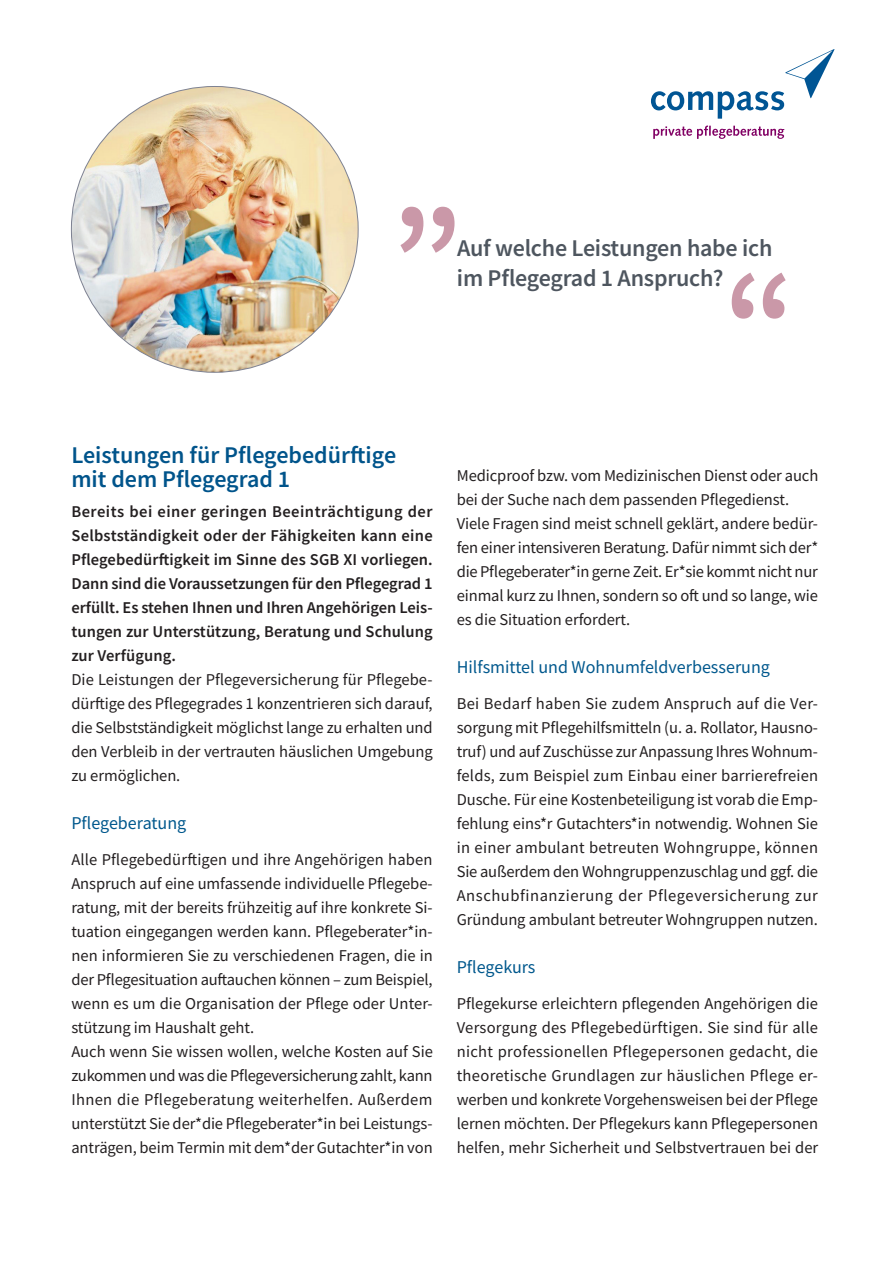
<style>
.page{position:relative;width:893px;height:1264px;background:#fff}
.page>*{position:absolute;margin:0;border:0;box-sizing:border-box;transform-origin:0 0}
.t1{font:600 150px "Source Sans Pro";color:#ca98a8}
.t2{font:600 24px/30px "Source Sans Pro";letter-spacing:-.01em;color:#4e565f}
.t3{font:600 24px/24px "Source Sans Pro";color:#00548b}
.t4{font:18px "Source Sans Pro";color:#01588d}
.t5{font:16.5px/24px "Source Sans Pro";letter-spacing:-.005em;color:#231f20;text-align:justify}
.t6{font:600 16.5px/24px "Source Sans Pro";letter-spacing:.005em;color:#231f20;text-align:justify}
</style>
<div class="page">
<svg style="left:653px;top:126px;width:130px;height:13px"></svg>
<svg style="left:651px;top:49px;width:183px;height:70px"></svg>
<img style="left:71px;top:86px;width:287px;height:286px;border-radius:143px">
<h1 class="t1" style="left:390px;top:163px;width:74px">”</h1>
<h2 class="t2" style="left:457px;top:233px;width:317px">Auf welche Leistungen habe ich im Pflegegrad 1 Anspruch?</h2>
<h1 class="t1" style="left:723px;top:227px;width:74px">“</h1>
<h2 class="t3" style="left:71px;top:443px;width:326px">Leistungen für Pflegebedürftige mit dem Pflegegrad 1</h2>
<p class="t6" style="left:71px;top:499px;width:362px">Bereits bei einer geringen Beeinträchtigung der Selbstständigkeit oder der Fähigkeiten kann eine Pflegebedürftigkeit im Sinne des SGB XI vorliegen.<br>Dann sind die Voraussetzungen für den Pflegegrad 1 erfüllt. Es stehen Ihnen und Ihren Angehörigen Leis&shy;tungen zur Unterstützung, Beratung und Schulung zur Verfügung.</p>
<p class="t5" style="left:71px;top:667px;width:362px">Die Leistungen der Pflegeversicherung für Pflegebe&shy;dürftige des Pflegegrades 1 konzentrieren sich darauf, die Selbstständigkeit möglichst lange zu erhalten und den Verbleib in der vertrauten häuslichen Umgebung zu ermöglichen.</p>
<p class="t4" style="left:71px;top:811px;width:116px">Pflegeberatung</p>
<p class="t5" style="left:71px;top:847px;width:363px;text-align:left">Alle Pflegebedürftigen und ihre Angehörigen haben Anspruch auf eine umfassende individuelle Pflegebe&shy;ratung, mit der bereits frühzeitig auf ihre konkrete Si&shy;tuation eingegangen werden kann. Pflegeberater*in&shy;nen informieren Sie zu verschiedenen Fragen, die in der Pflegesituation auftauchen können – zum Beispiel, wenn es um die Organisation der Pflege oder Unter&shy;stützung im Haushalt geht.<br>Auch wenn Sie wissen wollen, welche Kosten auf Sie zukommen und was die Pflegeversicherung zahlt, kann Ihnen die Pflegeberatung weiterhelfen. Außerdem unterstützt Sie der*die Pflegeberater*in bei Leistungs&shy;anträgen, beim Termin mit dem*der Gutachter*in von</p>
<p class="t5" style="left:456px;top:463px;width:363px;text-align:left">Medicproof bzw. vom Medizinischen Dienst oder auch bei der Suche nach dem passenden Pflegedienst.<br>Viele Fragen sind meist schnell geklärt, andere bedür&shy;fen einer intensiveren Beratung. Dafür nimmt sich der* die Pflegeberater*in gerne Zeit. Er*sie kommt nicht nur einmal kurz zu Ihnen, sondern so oft und so lange, wie es die Situation erfordert.</p>
<p class="t4" style="left:456px;top:655px;width:314px">Hilfsmittel und Wohnumfeldverbesserung</p>
<p class="t5" style="left:456px;top:691px;width:363px">Bei Bedarf haben Sie zudem Anspruch auf die Ver&shy;sorgung mit Pflegehilfsmitteln (u. a. Rollator, Hausno&shy;truf) und auf Zuschüsse zur Anpassung Ihres Wohnum&shy;felds, zum Beispiel zum Einbau einer barrierefreien Dusche. Für eine Kostenbeteiligung ist vorab die Emp&shy;fehlung eins*r Gutachters*in notwendig. Wohnen Sie in einer ambulant betreuten Wohngruppe, können Sie außerdem den Wohngruppenzuschlag und ggf. die Anschubfinanzierung der Pflegeversicherung zur Gründung ambulant betreuter Wohngruppen nutzen.</p>
<p class="t4" style="left:456px;top:955px;width:80px">Pflegekurs</p>
<p class="t5" style="left:456px;top:991px;width:363px">Pflegekurse erleichtern pflegenden Angehörigen die Versorgung des Pflegebedürftigen. Sie sind für alle nicht professionellen Pflegepersonen gedacht, die theoretische Grundlagen zur häuslichen Pflege er&shy;werben und konkrete Vorgehensweisen bei der Pflege lernen möchten. Der Pflegekurs kann Pflegepersonen helfen, mehr Sicherheit und Selbstvertrauen bei der</p>
</div>
